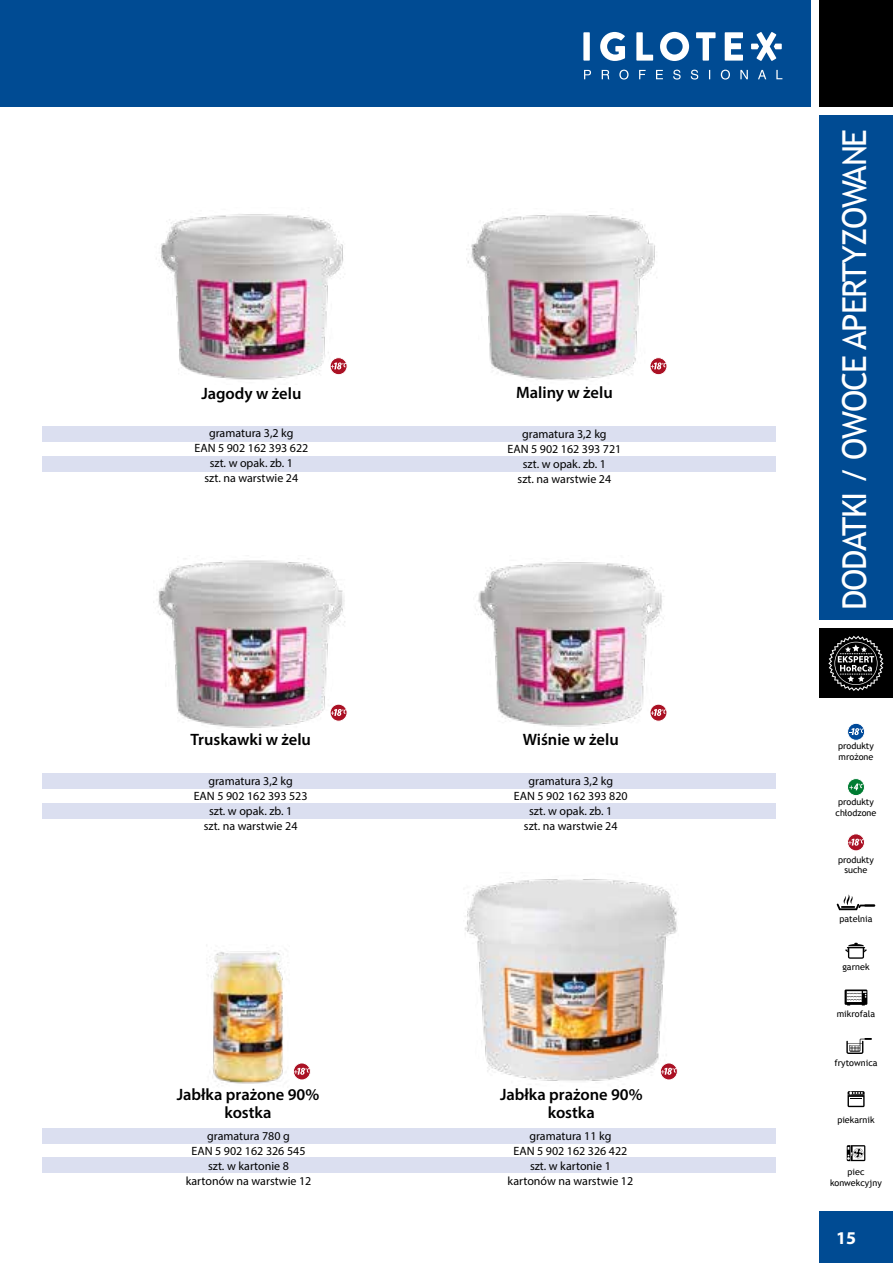
<style>
.page{position:relative;width:893px;height:1263px;background:#fff}
.page>*{position:absolute;margin:0;border:0;box-sizing:border-box;transform-origin:0 0}
.t1{font:33px "Trebuchet MS";letter-spacing:-.04em;color:#fff}
.t2{font:700 18px "Myriad Pro";color:#fff}
.t3{font:600 16.5px/18px "Myriad Pro";color:#000;text-align:center}
.t4{font:12px/15px "Myriad Pro";color:#000;text-align:center}
.t5{font:9px/10.8px "Trebuchet MS";color:#000}
</style>
<div class="page">
<div style="left:0;top:0;width:811px;height:106px;background:#004b93"></div>
<div style="left:819px;top:115px;width:74px;height:505px;background:#004b93"></div>
<div style="left:819px;top:1212px;width:74px;height:51px;background:#004b93"></div>
<div style="left:819px;top:0;width:74px;height:106px;background:#000"></div>
<div style="left:819px;top:628px;width:74px;height:70px;background:#000"></div>
<svg style="left:828px;top:636px;width:56px;height:55px"></svg>
<svg style="left:848px;top:723px;width:17px;height:17px"></svg>
<div style="left:847px;top:723px;width:18px;height:18px;border:1px solid #fff;border-radius:50%"></div>
<svg style="left:849px;top:728px;width:15px;height:7px"></svg>
<svg style="left:847px;top:778px;width:17px;height:17px"></svg>
<div style="left:847px;top:778px;width:18px;height:18px;border:1px solid #fff;border-radius:50%"></div>
<svg style="left:849px;top:783px;width:14px;height:7px"></svg>
<svg style="left:847px;top:834px;width:17px;height:17px"></svg>
<div style="left:847px;top:833px;width:18px;height:18px;border:1px solid #fff;border-radius:50%"></div>
<svg style="left:848px;top:839px;width:16px;height:7px"></svg>
<svg style="left:845px;top:989px;width:22px;height:16px"></svg>
<svg style="left:846px;top:1038px;width:26px;height:16px"></svg>
<svg style="left:847px;top:1091px;width:18px;height:16px"></svg>
<svg style="left:847px;top:1145px;width:18px;height:16px"></svg>
<svg style="left:837px;top:894px;width:38px;height:16px"></svg>
<svg style="left:845px;top:943px;width:22px;height:16px"></svg>
<svg style="left:583px;top:32px;width:199px;height:29px"></svg>
<svg style="left:584px;top:70px;width:7px;height:9px"></svg>
<svg style="left:602px;top:70px;width:7px;height:9px"></svg>
<svg style="left:619px;top:70px;width:10px;height:10px"></svg>
<svg style="left:639px;top:70px;width:7px;height:9px"></svg>
<svg style="left:656px;top:70px;width:7px;height:9px"></svg>
<svg style="left:673px;top:70px;width:8px;height:10px"></svg>
<svg style="left:691px;top:70px;width:7px;height:10px"></svg>
<svg style="left:721px;top:70px;width:9px;height:10px"></svg>
<svg style="left:740px;top:70px;width:8px;height:9px"></svg>
<svg style="left:758px;top:70px;width:8px;height:9px"></svg>
<svg style="left:776px;top:70px;width:6px;height:9px"></svg>
<div style="left:42px;top:426px;width:734px;height:15px;background:#dbdff0"></div>
<div style="left:42px;top:774px;width:734px;height:15px;background:#dbdff0"></div>
<div style="left:42px;top:1128px;width:734px;height:15px;background:#dbdff0"></div>
<div style="left:42px;top:456px;width:734px;height:15px;background:#dbdff0"></div>
<div style="left:42px;top:803px;width:734px;height:16px;background:#dbdff0"></div>
<div style="left:42px;top:1158px;width:734px;height:15px;background:#dbdff0"></div>
<img style="left:156px;top:214px;width:191px;height:166px">
<img style="left:466px;top:214px;width:191px;height:166px">
<img style="left:158px;top:558px;width:189px;height:170px">
<img style="left:206px;top:950px;width:93px;height:136px">
<svg style="left:330px;top:358px;width:17px;height:17px"></svg>
<div style="left:330px;top:357px;width:17px;height:18px;border:1px solid #fff;border-radius:50%"></div>
<svg style="left:331px;top:362px;width:15px;height:7px"></svg>
<svg style="left:330px;top:704px;width:17px;height:17px"></svg>
<div style="left:330px;top:704px;width:17px;height:17px;border:1px solid #fff;border-radius:50%"></div>
<svg style="left:331px;top:709px;width:15px;height:7px"></svg>
<svg style="left:293px;top:1063px;width:17px;height:17px"></svg>
<div style="left:293px;top:1062px;width:18px;height:18px;border:1px solid #fff;border-radius:50%"></div>
<svg style="left:294px;top:1068px;width:15px;height:7px"></svg>
<svg style="left:650px;top:358px;width:17px;height:17px"></svg>
<div style="left:650px;top:357px;width:17px;height:18px;border:1px solid #fff;border-radius:50%"></div>
<svg style="left:651px;top:362px;width:15px;height:7px"></svg>
<img style="left:465px;top:879px;width:213px;height:202px">
<img style="left:476px;top:562px;width:191px;height:165px">
<h3 class="t3" style="left:201px;top:384px;width:102px">Jagody w żelu</h3>
<h3 class="t3" style="left:516px;top:383px;width:98px">Maliny w żelu</h3>
<p class="t4" style="left:194px;top:425px;width:115px">gramatura 3,2 kg<br>EAN 5 902 162 393 622 szt. w opak. zb. 1<br>szt. na warstwie 24</p>
<p class="t4" style="left:507px;top:426px;width:115px">gramatura 3,2 kg<br>EAN 5 902 162 393 721 szt. w opak. zb. 1<br>szt. na warstwie 24</p>
<h3 class="t3" style="left:190px;top:729px;width:122px">Truskawki w żelu</h3>
<h3 class="t3" style="left:523px;top:730px;width:97px">Wiśnie w żelu</h3>
<p class="t4" style="left:194px;top:773px;width:115px">gramatura 3,2 kg<br>EAN 5 902 162 393 523 szt. w opak. zb. 1<br>szt. na warstwie 24</p>
<p class="t4" style="left:514px;top:773px;width:115px">gramatura 3,2 kg<br>EAN 5 902 162 393 820 szt. w opak. zb. 1<br>szt. na warstwie 24</p>
<h3 class="t3" style="left:177px;top:1085px;width:144px">Jabłka prażone 90% kostka</h3>
<h3 class="t3" style="left:500px;top:1085px;width:144px">Jabłka prażone 90% kostka</h3>
<p class="t4" style="left:186px;top:1128px;width:127px">gramatura 780 g<br>EAN 5 902 162 326 545 szt. w kartonie 8 kartonów na warstwie 12</p>
<p class="t4" style="left:508px;top:1128px;width:127px">gramatura 11 kg<br>EAN 5 902 162 326 422 szt. w kartonie 1 kartonów na warstwie 12</p>
<h1 class="t1" style="left:835px;top:610px;width:482px;rotate:-90deg">DODATKI / OWOCE APERTYZOWANE</h1>
<p class="t5" style="left:838px;top:740px;width:37px">produkty mrożone</p>
<p class="t5" style="left:836px;top:796px;width:42px">produkty chłodzone</p>
<p class="t5" style="left:838px;top:854px;width:37px;text-align:center">produkty suche</p>
<p class="t5" style="left:839px;top:914px;width:35px">patelnia</p>
<p class="t5" style="left:842px;top:961px;width:29px">garnek</p>
<p class="t5" style="left:837px;top:1008px;width:40px">mikrofala</p>
<p class="t5" style="left:834px;top:1057px;width:45px">frytownica</p>
<p class="t5" style="left:837px;top:1114px;width:39px">piekarnik</p>
<p class="t5" style="left:830px;top:1166px;width:53px;text-align:center">piec konwekcyjny</p>
<h2 class="t2" style="left:836px;top:1226px;width:21px">15</h2>
</div>
